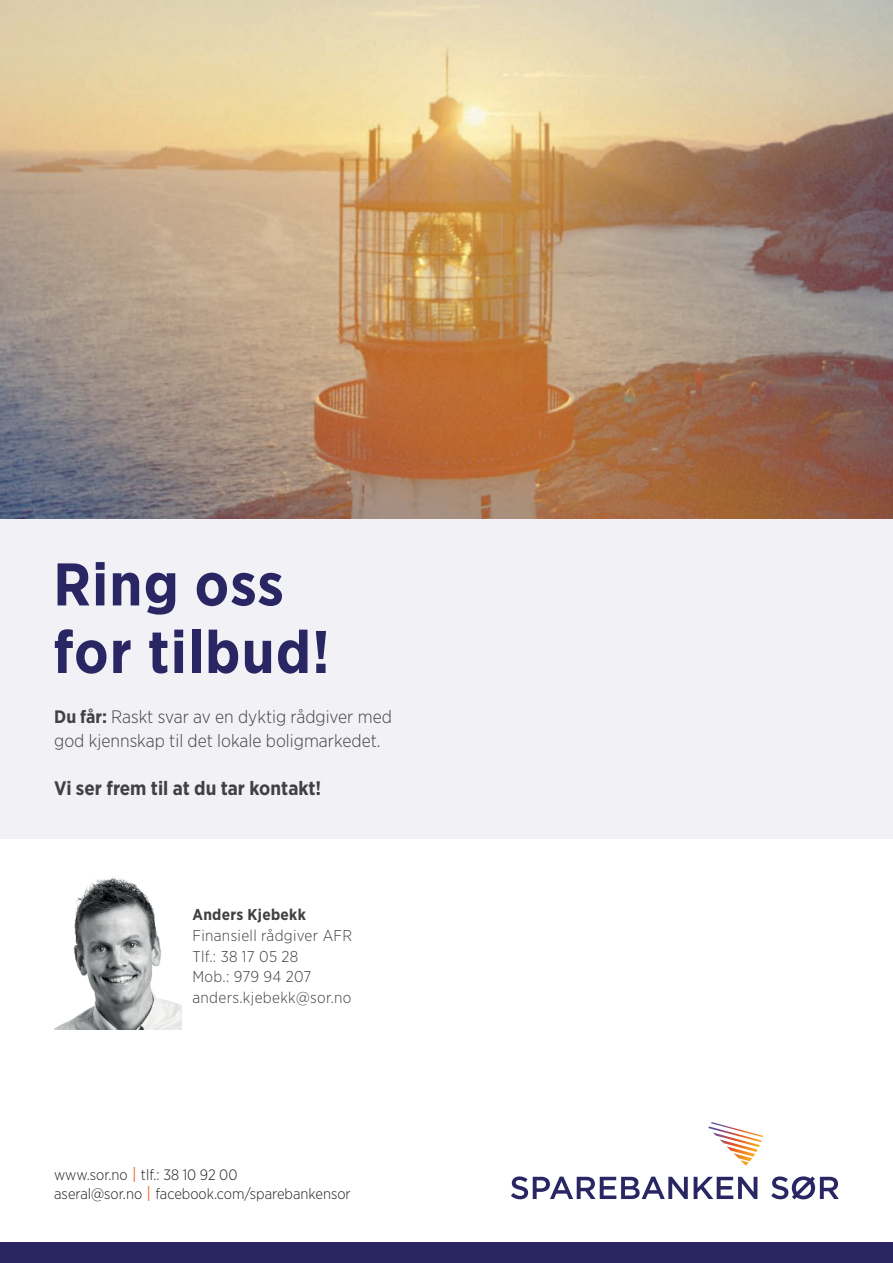
<style>
.page{position:relative;width:893px;height:1263px;background:#fff}
.page>*{position:absolute;margin:0;border:0;box-sizing:border-box;transform-origin:0 0}
.t1{font:700 60px/67.5px "Gotham Narrow";letter-spacing:.02em;color:#292663}
.t2{font:700 19.5px "Gotham Narrow";color:#414142}
.t3{font:300 18px/24px "Gotham Narrow";color:#414142}
.t4{font:300 15.75px/21px "Gotham Narrow";letter-spacing:.02em;color:#414142}
.t5{font:700 15.75px "Gotham Narrow";letter-spacing:.02em;color:#414142}
.t6{font:300 15px/19.8px "Gotham Narrow";color:#231f20}
.s1{font-weight:700}
.s2{font-weight:400;font-size:16.5px;color:#f26434}
</style>
<div class="page">
<div style="left:0;top:1242px;width:893px;height:21px;background:#292663"></div>
<svg style="left:511px;top:1176px;width:177px;height:23px"></svg>
<svg style="left:694px;top:1177px;width:63px;height:22px"></svg>
<svg style="left:771px;top:1176px;width:68px;height:23px"></svg>
<svg style="left:708px;top:1122px;width:55px;height:43px"></svg>
<img style="left:0;top:0;width:893px;height:519px">
<div style="left:0;top:519px;width:893px;height:319px;background:#f1f1f6"></div>
<img style="left:54px;top:877px;width:128px;height:153px">
<h1 class="t1" style="left:53px;top:554px;width:278px">Ring oss for tilbud!</h1>
<p class="t3" style="left:54px;top:705px;width:339px"><span class="s1">Du får:</span> Raskt svar av en dyktig rådgiver med god kjennskap til det lokale boligmarkedet.</p>
<p class="t2" style="left:54px;top:779px;width:269px">Vi ser frem til at du tar kontakt!</p>
<p class="t5" style="left:192px;top:907px;width:115px">Anders Kjebekk</p>
<p class="t4" style="left:192px;top:925px;width:161px">Finansiell rådgiver AFR<br>Tlf.: 38 17 05 28<br>Mob.: 979 94 207 anders.kjebekk@sor.no</p>
<p class="t6" style="left:54px;top:1165px;width:298px">www.sor.no <span class="s2">|</span> tlf.: 38 10 92 00<br>aseral@sor.no <span class="s2">|</span> facebook.com/sparebankensor</p>
</div>
